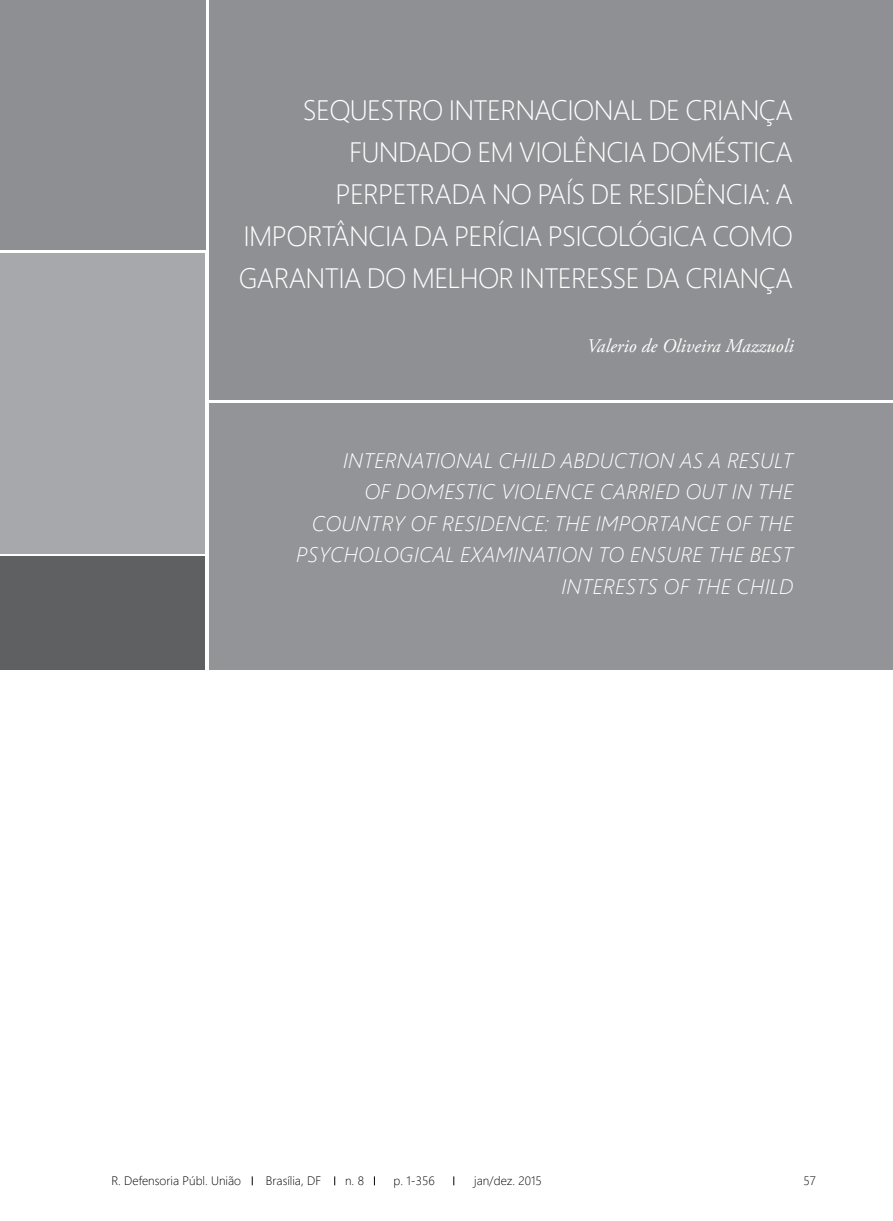
<style>
.page{position:relative;width:893px;height:1221px;background:#fff}
.page>*{position:absolute;margin:0;border:0;box-sizing:border-box;transform-origin:0 0}
.t1{font:28px/42px "Webly Sleek UI Light";letter-spacing:-.025em;color:#fff;text-align:right}
.t2{font:italic 21px/31.5px "Webly Sleek UI Light";letter-spacing:.015em;color:#fff}
.t3{font:italic 19.25px "Adobe Garamond Pro";color:#fff}
.t4{font:12.25px "Webly Sleek UI Light";color:#000}
</style>
<div class="page">
<div style="left:0;top:0;width:205px;height:249px;background:#8d8f92"></div>
<div style="left:1px;top:253px;width:204px;height:300px;background:#a6a8ab"></div>
<div style="left:1px;top:556px;width:204px;height:114px;background:#5f6062"></div>
<div style="left:210px;top:0;width:683px;height:399px;background:#8e9093"></div>
<div style="left:210px;top:403px;width:683px;height:267px;background:#929497"></div>
<p class="t1" style="left:239px;top:88px;width:556px">SEQUESTRO INTERNACIONAL DE CRIANÇA FUNDADO EM VIOLÊNCIA DOMÉSTICA PERPETRADA NO PAÍS DE RESIDÊNCIA: A IMPORTÂNCIA DA PERÍCIA PSICOLÓGICA COMO GARANTIA DO MELHOR INTERESSE DA CRIANÇA</p>
<p class="t3" style="left:587px;top:334px;width:209px">Valerio de Oliveira Mazzuoli</p>
<p class="t2" style="left:343px;top:443px;width:66px">INTERNATI</p>
<p class="t2" style="left:440px;top:443px;width:29px">ONAL</p>
<p class="t2" style="left:499px;top:443px;width:287px">CHILD ABD UCTION AS A RESULT</p>
<p class="t2" style="left:364px;top:475px;width:102px">OF DOMESTIC</p>
<p class="t2" style="left:312px;top:475px;width:483px;text-indent:189px">VIOL ENCE CA RRIED OUT IN THE<br>COUNTRY OF RESIDENCE: THE IMPORTANC</p>
<p class="t2" style="left:710px;top:506px;width:85px">E OF THE</p>
<p class="t2" style="left:296px;top:538px;width:129px">PS YCHOL OGICAL</p>
<p class="t2" style="left:460px;top:538px;width:64px">EXAMINATI</p>
<p class="t2" style="left:561px;top:538px;width:223px">ON TO ENS URE THE BEST<br>INTERESTS</p>
<p class="t2" style="left:664px;top:569px;width:112px">OF THE CHILD</p>
<p class="t4" style="left:111px;top:1171px;width:131px">R. Defensoria Públ. União</p>
<p class="t4" style="left:266px;top:1171px;width:57px">Brasília, DF</p>
<p class="t4" style="left:345px;top:1171px;width:20px">n. 8</p>
<p class="t4" style="left:394px;top:1171px;width:43px">p. 1-356</p>
<p class="t4" style="left:474px;top:1171px;width:69px">jan/dez. 2015</p>
<p class="t4" style="left:803px;top:1170px;width:14px">57</p>
</div>
